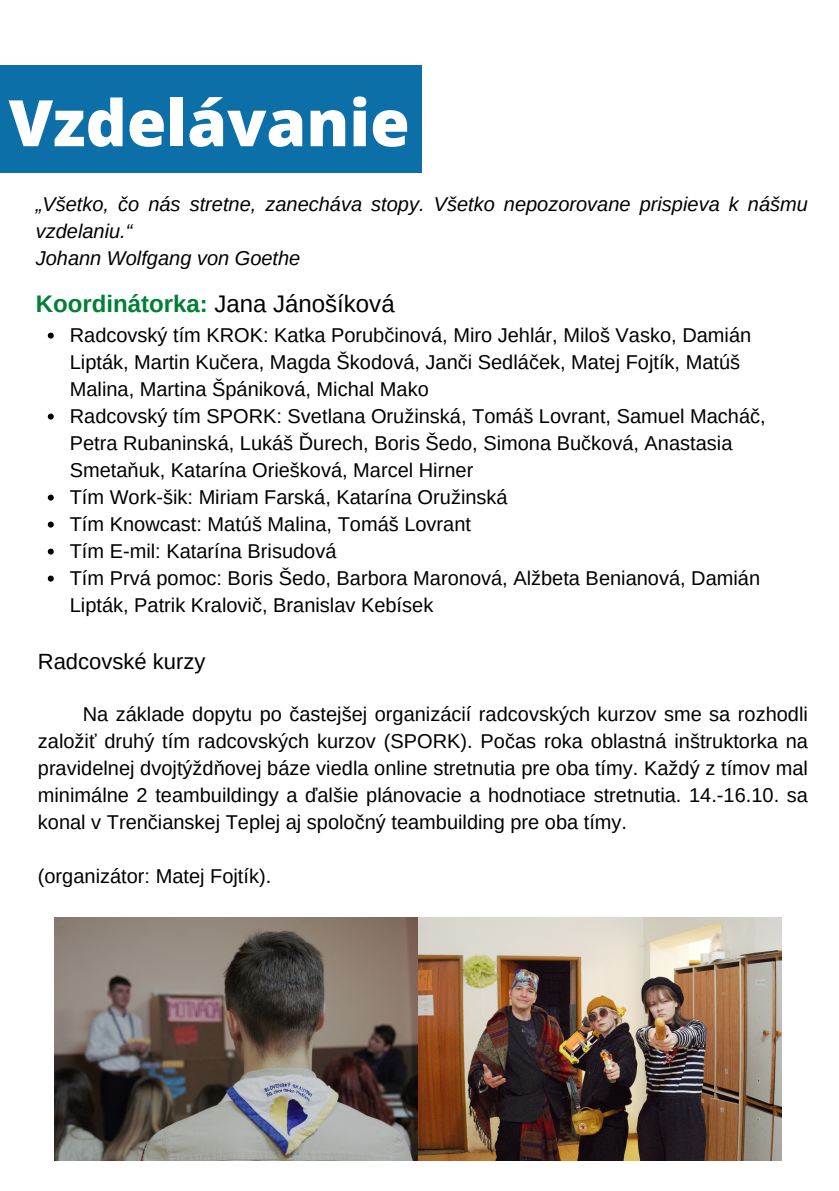
<style>
.page{position:relative;width:839px;height:1191px;background:#fff}
.page>*{position:absolute;margin:0;border:0;box-sizing:border-box;transform-origin:0 0}
.t1{font:800 64.2px "Open Sans";color:#fff}
.t2{font:700 24px "Arimo";color:#008037}
.t3{font:22px "Arimo";color:#000}
.t4{font:20px/27px "Arimo";color:#000}
.t5{font:italic 20px/27px "Arimo";color:#000}
.s1{font-weight:400;color:#000}
</style>
<div class="page">
<div style="left:0;top:66px;width:422px;height:107px;background:#0c6fa8"></div>
<img style="left:54px;top:918px;width:727px;height:243px">
<svg style="left:48px;top:333px;width:6px;height:6px"></svg>
<svg style="left:48px;top:414px;width:6px;height:6px"></svg>
<svg style="left:48px;top:495px;width:6px;height:6px"></svg>
<svg style="left:48px;top:522px;width:6px;height:6px"></svg>
<svg style="left:48px;top:549px;width:6px;height:6px"></svg>
<svg style="left:48px;top:576px;width:6px;height:6px"></svg>
<p class="t1" style="left:9px;top:78px;width:403px">Vzdelávanie</p>
<p class="t5" style="left:36px;top:191px;width:773px">„Všetko, čo nás stretne, zanecháva stopy. Všetko nepozorovane prispieva k nášmu vzdelaniu.“</p>
<p class="t5" style="left:36px;top:245px;width:266px">Johann Wolfgang von Goethe</p>
<p class="t2" style="left:36px;top:290px;width:360px">Koordinátorka: <span class="s1">Jana Jánošíková</span></p>
<p class="t4" style="left:70px;top:321px;width:683px">Radcovský tím KROK: Katka Porubčinová, Miro Jehlár, Miloš Vasko, Damián<br>Lipták, Martin Kučera, Magda Škodová, Janči Sedláček, Matej Fojtík, Matúš<br>Malina, Martina Špániková, Michal Mako</p>
<p class="t4" style="left:70px;top:402px;width:697px">Radcovský tím SPORK: Svetlana Oružinská, Tomáš Lovrant, Samuel Macháč,<br>Petra Rubaninská, Lukáš Ďurech, Boris Šedo, Simona Bučková, Anastasia<br>Smetaňuk, Katarína Oriešková, Marcel Hirner</p>
<p class="t4" style="left:70px;top:483px;width:439px">Tím Work-šik: Miriam Farská, Katarína Oružinská</p>
<p class="t4" style="left:70px;top:510px;width:403px">Tím Knowcast: Matúš Malina, Tomáš Lovrant</p>
<p class="t4" style="left:70px;top:537px;width:268px">Tím E-mil: Katarína Brisudová</p>
<p class="t4" style="left:70px;top:564px;width:692px">Tím Prvá pomoc: Boris Šedo, Barbora Maronová, Alžbeta Benianová, Damián<br>Lipták, Patrik Kralovič, Branislav Kebísek</p>
<p class="t3" style="left:38px;top:649px;width:169px">Radcovské kurzy</p>
<p class="t4" style="left:38px;top:701px;width:771px;text-align:justify;text-indent:45px">Na základe dopytu po častejšej organizácií radcovských kurzov sme sa rozhodli založiť druhý tím radcovských kurzov (SPORK). Počas roka oblastná inštruktorka na pravidelnej dvojtýždňovej báze viedla online stretnutia pre oba tímy. Každý z tímov mal minimálne 2 teambuildingy a ďalšie plánovacie a hodnotiace stretnutia. 14.-16.10. sa konal v Trenčianskej Teplej aj spoločný teambuilding pre oba tímy.</p>
<p class="t4" style="left:38px;top:863px;width:235px">(organizátor: Matej Fojtík).</p>
</div>
